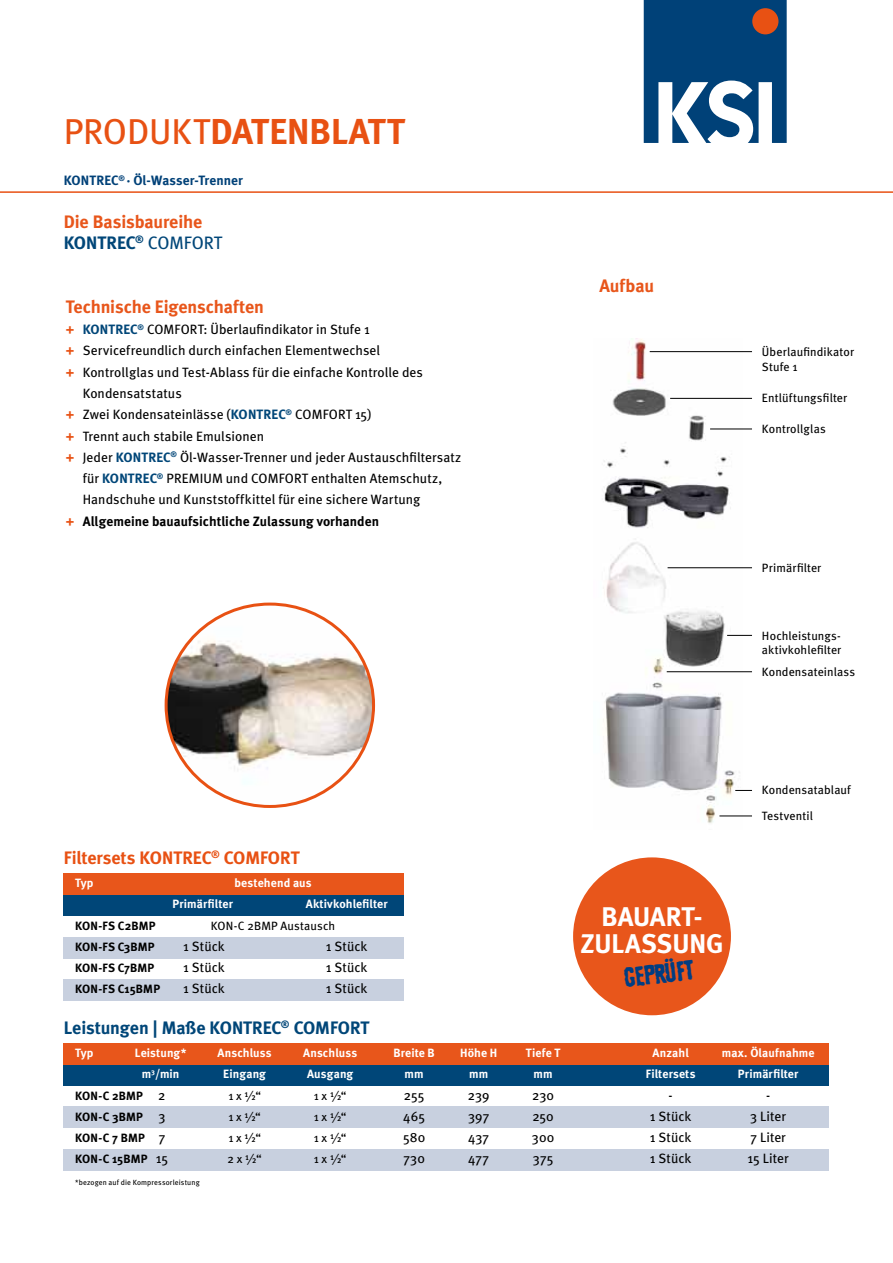
<style>
.page{position:relative;width:893px;height:1263px;background:#fff}
.page>*{position:absolute;margin:0;border:0;box-sizing:border-box;transform-origin:0 0}
.t1{font:700 36px "Meta";letter-spacing:-.005em;color:#e85113}
.t2{font:700 27px/27.2px "Meta";letter-spacing:.005em;color:#fff;text-align:center}
.t3{font:condensed 27px "Xerox";color:#003d82}
.t4{font:700 18px/21.3px "Meta";letter-spacing:-.01em;color:#e8561b}
.t5{font:700 18px "Meta";color:#004678}
.t6{font:700 18px "Meta";color:#e85113}
.t7{font:13.5px "Meta";letter-spacing:.005em;color:#000}
.t8{font:700 13.5px "Meta";letter-spacing:.005em;color:#000}
.t9{font:700 13.5px "Meta";letter-spacing:.01em;color:#004178}
.t10{font:12px/14.4px "Meta";letter-spacing:.015em;color:#000}
.t11{font:700 12px "Meta";letter-spacing:.015em;color:#fff}
.t12{font:700 12px "Meta";letter-spacing:.015em;color:#000}
.t13{font:7.5px "Meta";letter-spacing:.02em;color:#000}
.s1{font-weight:400}
.s2{color:#004678}
.s3{font-weight:400;color:#004678}
.s4{font-weight:700;color:#e85113}
.s5{font-weight:700;color:#004678}
.s6{color:#e85113}
.s7{font-weight:400;font-size:13.5px}
</style>
<div class="page">
<hr style="left:0;top:191px;width:893px;height:2px;background:#e85113">
<svg style="left:644px;top:0;width:143px;height:143px"></svg>
<div style="left:752px;top:8px;width:26px;height:26px;background:#e85113;border-radius:50%"></div>
<img style="left:603px;top:338px;width:139px;height:485px">
<hr style="left:650px;top:351px;width:102px;height:1px;background:#000">
<hr style="left:670px;top:398px;width:82px;height:1px;background:#000">
<hr style="left:710px;top:429px;width:42px;height:1px;background:#000">
<hr style="left:668px;top:567px;width:84px;height:1px;background:#000">
<svg style="left:727px;top:635px;width:25px;height:1px"></svg>
<hr style="left:667px;top:671px;width:85px;height:1px;background:#000">
<svg style="left:735px;top:790px;width:17px;height:1px"></svg>
<hr style="left:719px;top:815px;width:33px;height:1px;background:#000">
<div style="left:64px;top:1149px;width:765px;height:21px;background:#c8d0df"></div>
<div style="left:64px;top:1107px;width:765px;height:21px;background:#c8d0df"></div>
<div style="left:64px;top:1064px;width:765px;height:21px;background:#004678"></div>
<div style="left:64px;top:1043px;width:765px;height:21px;background:#e8561b"></div>
<div style="left:64px;top:979px;width:340px;height:22px;background:#c8d0df"></div>
<div style="left:64px;top:937px;width:340px;height:21px;background:#c8d0df"></div>
<div style="left:64px;top:894px;width:340px;height:22px;background:#004678"></div>
<div style="left:64px;top:873px;width:340px;height:21px;background:#e8561b"></div>
<div style="left:573px;top:857px;width:158px;height:158px;background:#e8561b;border-radius:50%"></div>
<img style="left:166px;top:604px;width:208px;height:202px">
<h1 class="t1" style="left:64px;top:108px;width:343px"><span class="s1">produkt</span>datenblatt</h1>
<p class="t9" style="left:64px;top:172px;width:180px">KONTREC<sup>®</sup> · Öl-Wasser-Trenner</p>
<h3 class="t4" style="left:64px;top:211px;width:140px">Die Basisbaureihe<br><span class="s2">KONTREC</span><sup>®</sup> <span class="s3">COMFORT</span></h3>
<h3 class="t4" style="left:66px;top:296px;width:200px">Technische Eigenschaften</h3>
<p class="t7" style="left:66px;top:321px;width:305px"><span class="s4">+</span> <span class="s5">KONTREC</span><sup>®</sup> Comfort: Überlaufindikator in Stufe 1</p>
<p class="t7" style="left:66px;top:342px;width:316px"><span class="s4">+</span> Servicefreundlich durch einfachen Elementwechsel</p>
<p class="t7" style="left:66px;top:363px;width:359px"><span class="s4">+</span> Kontrollglas und Test-Ablass für die einfache Kontrolle des</p>
<p class="t7" style="left:66px;top:385px;width:118px">Kondensatstatus</p>
<p class="t7" style="left:66px;top:406px;width:307px"><span class="s4">+</span> Zwei Kondensateinlässe (<span class="s5">KONTREC</span><sup>®</sup> Comfort 15)</p>
<p class="t7" style="left:66px;top:427px;width:200px"><span class="s4">+</span> Trennt auch stabile Emulsionen</p>
<p class="t7" style="left:66px;top:448px;width:397px"><span class="s4">+</span> Jeder <span class="s5">KONTREC</span><sup>®</sup> Öl-Wasser-Trenner und jeder Austauschfiltersatz</p>
<p class="t7" style="left:83px;top:470px;width:361px">für <span class="s5">KONTREC</span><sup>®</sup> PREMIU M und Comfort enthalten Atemschutz,</p>
<p class="t7" style="left:83px;top:491px;width:339px">Handschuhe und Kunststoffkittel für eine sichere Wartung</p>
<p class="t8" style="left:66px;top:512px;width:315px"><span class="s6">+</span> Allgemeine bauaufsichtliche Zulassung vorhanden</p>
<h3 class="t6" style="left:64px;top:847px;width:237px">Filtersets KONTREC<sup>®</sup> COMFORT</h3>
<p class="t11" style="left:75px;top:875px;width:20px">Typ</p>
<p class="t11" style="left:235px;top:875px;width:79px">bestehend aus</p>
<p class="t11" style="left:172px;top:896px;width:62px">Primärfilter</p>
<p class="t11" style="left:276px;top:896px;width:20px">A</p>
<p class="t11" style="left:313px;top:896px;width:76px">ktivkohlefilter</p>
<p class="t12" style="left:75px;top:918px;width:82px">KON-FS C2BMP</p>
<p class="t10" style="left:211px;top:918px;width:8px">KON</p>
<p class="t10" style="left:234px;top:918px;width:103px">-C 2BMP Austausch</p>
<p class="t12" style="left:75px;top:939px;width:81px">KON-FS C3BMP</p>
<p class="t7" style="left:183px;top:937px;width:43px">1 Stück</p>
<p class="t7" style="left:326px;top:937px;width:43px">1 Stück</p>
<p class="t12" style="left:75px;top:960px;width:81px">KON-FS C7BMP</p>
<p class="t7" style="left:183px;top:959px;width:43px">1 Stück</p>
<p class="t7" style="left:326px;top:959px;width:43px">1 Stück</p>
<p class="t12" style="left:75px;top:981px;width:86px">KON-FS C15BMP</p>
<p class="t7" style="left:183px;top:980px;width:43px">1 Stück</p>
<p class="t7" style="left:326px;top:980px;width:43px">1 Stück</p>
<h3 class="t4" style="left:599px;top:274px;width:56px">Aufbau</h3>
<p class="t10" style="left:762px;top:344px;width:94px">Überlaufindikator<br>Stufe 1</p>
<p class="t10" style="left:762px;top:390px;width:87px">Entlüftungsfilter</p>
<p class="t10" style="left:762px;top:421px;width:65px">Kontrollglas</p>
<p class="t10" style="left:762px;top:560px;width:61px">Primärfilter</p>
<p class="t10" style="left:762px;top:628px;width:81px">Hochleistungs&shy;aktivkohlefilter</p>
<p class="t10" style="left:762px;top:664px;width:95px">Kondensateinlass</p>
<h2 class="t2" style="left:580px;top:902px;width:142px">Bauart&shy;zulassung</h2>
<h2 class="t3" style="left:621px;top:962px;width:71px;rotate:-7deg">geprüft</h2>
<p class="t10" style="left:762px;top:777px;width:90px;line-height:25.5px">Kondensatablauf<br>Testventil</p>
<h3 class="t5" style="left:64px;top:1017px;width:307px">Leistungen | Maße KONTREC<sup>®</sup> COMFORT</h3>
<p class="t11" style="left:75px;top:1045px;width:45px">Typ L</p>
<p class="t11" style="left:141px;top:1045px;width:68px">eistung* A</p>
<p class="t11" style="left:225px;top:1045px;width:69px">nschluss A</p>
<p class="t11" style="left:310px;top:1045px;width:71px">nschluss B</p>
<p class="t11" style="left:401px;top:1045px;width:34px">reite B</p>
<p class="t11" style="left:460px;top:1045px;width:58px">Höhe H T</p>
<p class="t11" style="left:532px;top:1045px;width:30px">iefe T</p>
<p class="t11" style="left:653px;top:1045px;width:38px">Anzahl</p>
<p class="t11" style="left:722px;top:1045px;width:94px">max. Ölaufnahme</p>
<p class="t11" style="left:142px;top:1066px;width:64px">m<sup>3</sup>/min E</p>
<p class="t11" style="left:229px;top:1066px;width:63px">ingang A</p>
<p class="t11" style="left:314px;top:1066px;width:41px">usgang</p>
<p class="t11" style="left:405px;top:1066px;width:21px">mm</p>
<p class="t11" style="left:469px;top:1066px;width:21px">mm</p>
<p class="t11" style="left:534px;top:1066px;width:21px">mm</p>
<p class="t11" style="left:646px;top:1066px;width:51px">Filtersets</p>
<p class="t11" style="left:738px;top:1066px;width:62px">Primärfilter</p>
<p class="t12" style="left:75px;top:1088px;width:92px">KON-C 2BMP <span class="s7">2</span></p>
<p class="t10" style="left:228px;top:1088px;width:34px">1 x ½“</p>
<p class="t10" style="left:314px;top:1088px;width:34px">1 x ½“</p>
<p class="t7" style="left:404px;top:1086px;width:22px">255</p>
<p class="t7" style="left:468px;top:1086px;width:23px">239</p>
<p class="t7" style="left:532px;top:1086px;width:24px">230</p>
<p class="t7" style="left:669px;top:1086px;width:6px">-</p>
<p class="t7" style="left:766px;top:1086px;width:6px">-</p>
<p class="t12" style="left:75px;top:1109px;width:92px">KON-C 3BMP <span class="s7">3</span></p>
<p class="t10" style="left:228px;top:1109px;width:34px">1 x ½“</p>
<p class="t10" style="left:314px;top:1109px;width:34px">1 x ½“</p>
<p class="t7" style="left:403px;top:1108px;width:23px">465</p>
<p class="t7" style="left:468px;top:1108px;width:23px">397</p>
<p class="t7" style="left:532px;top:1108px;width:23px">250</p>
<p class="t7" style="left:650px;top:1108px;width:43px">1 Stück</p>
<p class="t7" style="left:750px;top:1108px;width:37px">3 Liter</p>
<p class="t12" style="left:75px;top:1130px;width:92px">KON-C 7 BMP <span class="s7">7</span></p>
<p class="t10" style="left:228px;top:1130px;width:34px">1 x ½“</p>
<p class="t10" style="left:314px;top:1130px;width:34px">1 x ½“</p>
<p class="t7" style="left:403px;top:1129px;width:24px">580</p>
<p class="t7" style="left:468px;top:1129px;width:22px">437</p>
<p class="t7" style="left:532px;top:1129px;width:24px">300</p>
<p class="t7" style="left:650px;top:1129px;width:43px">1 Stück</p>
<p class="t7" style="left:750px;top:1129px;width:37px">7 Liter</p>
<p class="t12" style="left:75px;top:1152px;width:94px">KON-C 15BMP <span class="s7">15</span></p>
<p class="t10" style="left:228px;top:1152px;width:35px">2 x ½“</p>
<p class="t10" style="left:314px;top:1152px;width:34px">1 x ½“</p>
<p class="t7" style="left:403px;top:1150px;width:23px">730</p>
<p class="t7" style="left:468px;top:1150px;width:22px">477</p>
<p class="t7" style="left:533px;top:1150px;width:22px">375</p>
<p class="t7" style="left:650px;top:1150px;width:43px">1 Stück</p>
<p class="t7" style="left:748px;top:1150px;width:43px">15 Liter</p>
<p class="t13" style="left:75px;top:1177px;width:126px">*bezogen auf die Kompressorleistung</p>
</div>
